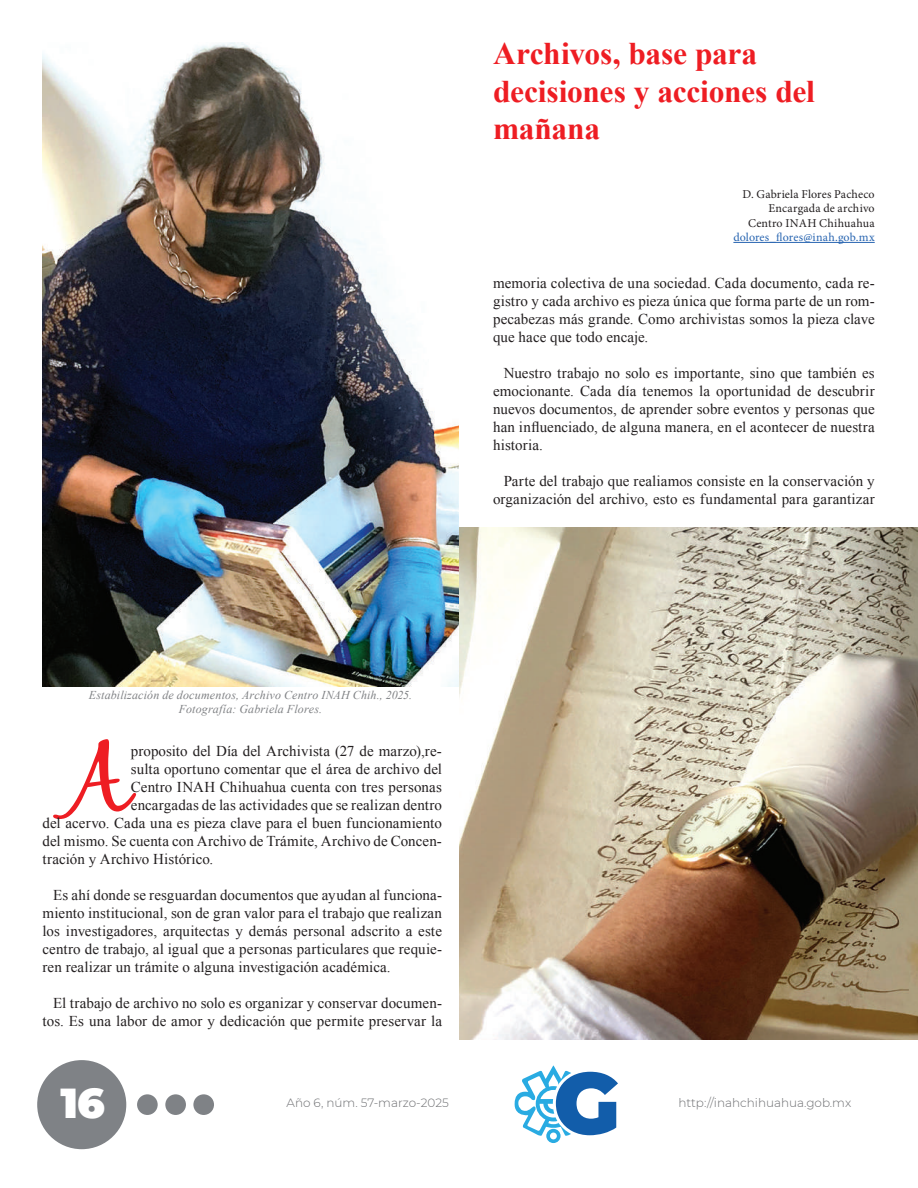
<style>
.page{position:relative;width:918px;height:1188px;background:#fff}
.page>*{position:absolute;margin:0;border:0;box-sizing:border-box;transform-origin:0 0}
.t1{font:93.9px "Black Jack";color:#ee1d23}
.t2{font:900 42px "Montserrat";color:#fff}
.t3{font:700 31.5px/37.8px "Times New Roman";letter-spacing:-.005em;color:#ee1d23}
.t4{font:15px/18px "Times New Roman";letter-spacing:.005em;color:#231f20;text-align:justify}
.t5{font:italic 12px/14.4px "Times New Roman";letter-spacing:.01em;color:#808285;text-align:center}
.t6{font:12px/14.4px "Minion Pro";letter-spacing:.015em;color:#231f20;text-align:right}
.t7{font:300 12px "Montserrat";color:#6c6d70}
.t8{font:12px "Minion Pro";letter-spacing:.005em;color:#2865b1}
</style>
<div class="page">
<div style="left:37px;top:1060px;width:89px;height:89px;background:#7f8286;border-radius:50%"></div>
<svg style="left:514px;top:1066px;width:104px;height:77px"></svg>
<div style="left:193px;top:1094px;width:21px;height:21px;background:#7f8286;border-radius:50%"></div>
<div style="left:165px;top:1094px;width:21px;height:21px;background:#7f8286;border-radius:50%"></div>
<div style="left:137px;top:1094px;width:21px;height:21px;background:#7f8286;border-radius:50%"></div>
<hr style="left:733px;top:242px;width:142px;height:1px;background:#2865b1">
<img style="left:43px;top:43px;width:416px;height:643px">
<img style="left:459px;top:527px;width:459px;height:512px">
<h3 class="t3" style="left:493px;top:34px;width:324px">Archivos, base para decisiones y acciones del mañana</h3>
<p class="t6" style="left:743px;top:187px;width:134px">D. Gabriela Flores Pacheco<br>Encargada de archivo<br>Centro INAH Chihuahua</p>
<p class="t8" style="left:733px;top:229px;width:143px">dolores_flores@inah.gob.mx</p>
<p class="t4" style="left:493px;top:274px;width:383px">memoria colectiva de una sociedad. Cada documento, cada re&shy;gistro y cada archivo es pieza única que forma parte de un rom&shy;pecabezas más grande. Como archivistas somos la pieza clave que hace que todo encaje.</p>
<p class="t4" style="left:493px;top:364px;width:383px;text-indent:11px">Nuestro trabajo no solo es importante, sino que también es emocionante. Cada día tenemos la oportunidad de descubrir nuevos documentos, de aprender sobre eventos y personas que han influenciado, de alguna manera, en el acontecer de nuestra historia.</p>
<p class="t4" style="left:493px;top:472px;width:383px;text-align:right">Parte del trabajo que realiamos consiste en la conservación y organización del archivo, esto es fundamental para garantizar</p>
<p class="t5" style="left:89px;top:687px;width:325px">Estabilización de documentos, Archivo Centro INAH Chih., 2025.<br>Fotografía: Gabriela Flores.</p>
<h1 class="t1" style="left:63px;top:723px;width:69px">A</h1>
<p class="t4" style="left:131px;top:742px;width:313px">proposito del Día del Archivista (27 de marzo),re-</p>
<p class="t4" style="left:131px;top:760px;width:313px">sulta oportuno comentar que el área de archivo del</p>
<p class="t4" style="left:131px;top:778px;width:313px">Centro INAH Chihuahua cuenta con tres personas</p>
<p class="t4" style="left:131px;top:796px;width:313px">encargadas de las actividades que se realizan dentro</p>
<p class="t4" style="left:43px;top:814px;width:401px">del acervo. Cada una es pieza clave para el buen funcionamiento</p>
<p class="t4" style="left:43px;top:832px;width:401px">del mismo. Se cuenta con Archivo de Trámite, Archivo de Concen-</p>
<p class="t4" style="left:43px;top:850px;width:172px">tración y Archivo Histórico.</p>
<p class="t4" style="left:43px;top:886px;width:401px;text-indent:11px">Es ahí donde se resguardan documentos que ayudan al funciona&shy;miento institucional, son de gran valor para el trabajo que realizan los investigadores, arquitectas y demás personal adscrito a este centro de trabajo, al igual que a personas particulares que requie&shy;ren realizar un trámite o alguna investigación académica.</p>
<p class="t4" style="left:43px;top:994px;width:401px;text-align:right">El trabajo de archivo no solo es organizar y conservar documen&shy;tos. Es una labor de amor y dedicación que permite preservar la</p>
<h2 class="t2" style="left:61px;top:1075px;width:46px">16</h2>
<p class="t7" style="left:287px;top:1095px;width:164px">Año 6, núm. 57-marzo-2025</p>
<p class="t7" style="left:679px;top:1095px;width:174px">http://inahchihuahua.gob.mx</p>
</div>
